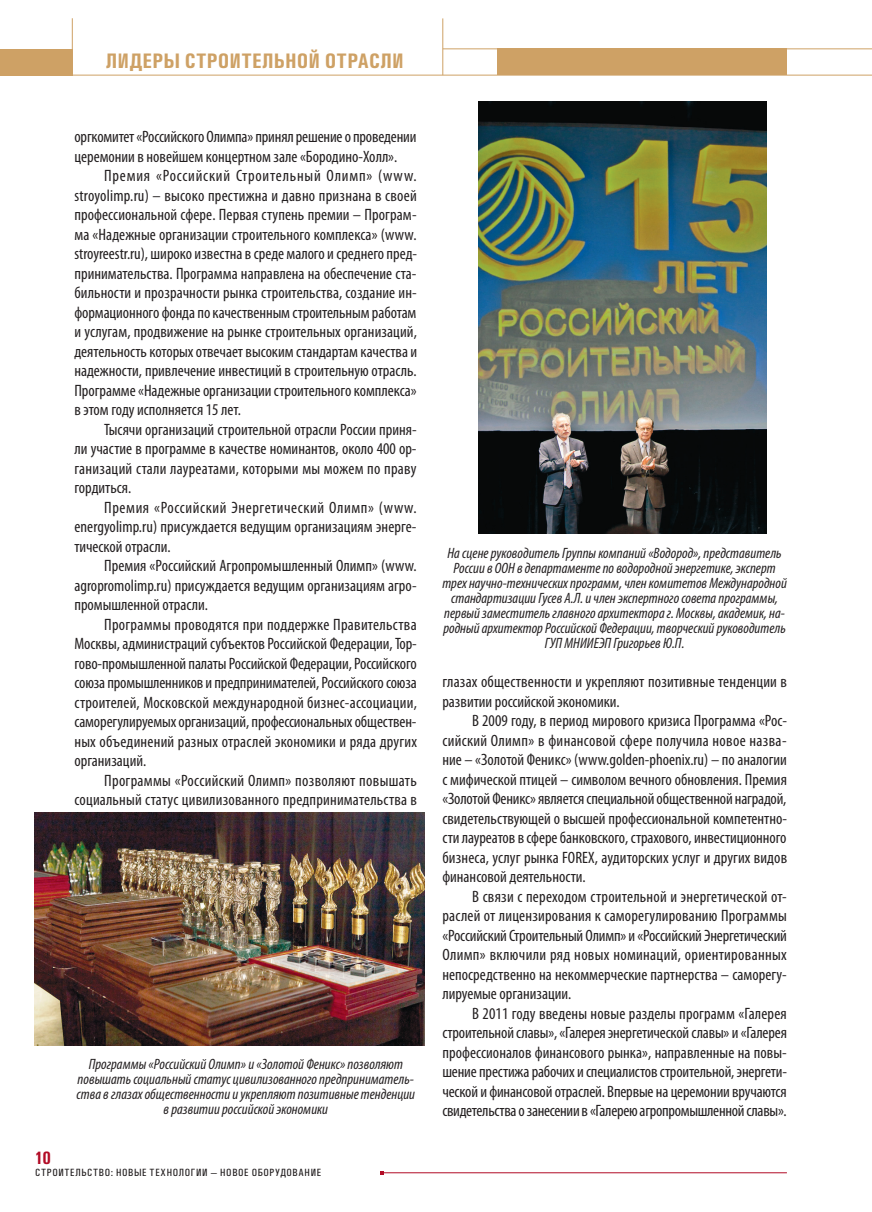
<style>
.page{position:relative;width:872px;height:1212px;background:#fff}
.page>*{position:absolute;margin:0;border:0;box-sizing:border-box;transform-origin:0 0}
.t1{font:700 21px "Univers Condensed";letter-spacing:.01em;color:#cea165}
.t2{font:700 18px "Univers Condensed";color:#b20c26}
.t3{font:condensed 16.5px/19.5px "Myriad Pro";color:#231f20;text-align:justify}
.t4{font:italic condensed 15px/15px "Myriad Pro";color:#231f20;text-align:center}
.t5{font:500 10.5px "Univers Condensed";letter-spacing:.06em;color:#231f20}
</style>
<div class="page">
<hr style="left:382px;top:1172px;width:405px;height:1px;background:#b20c26">
<div style="left:497px;top:49px;width:290px;height:26px;background:#cea165"></div>
<hr style="left:443px;top:48px;width:429px;height:1px;background:#cea165">
<hr style="left:72px;top:18px;width:1px;height:57px;background:#cea165">
<hr style="left:0;top:75px;width:872px;height:1px;background:#cea165">
<div style="left:0;top:49px;width:72px;height:26px;background:#cea165"></div>
<hr style="left:442px;top:18px;width:1px;height:57px;background:#cea165">
<img style="left:34px;top:812px;width:391px;height:233px">
<img style="left:478px;top:101px;width:288px;height:432px">
<p class="t1" style="left:106px;top:47px;width:299px">лидеры строительной отрасли</p>
<p class="t3" style="left:74px;top:127px;width:343px">оргкомитет «Российского Олимпа» принял решение о проведении церемонии в новейшем концертном зале «Бородино-Холл».</p>
<p class="t3" style="left:74px;top:166px;width:344px;text-indent:30px">Премия «Российский Строительный Олимп» (www. stroyolimp.ru) – высоко престижна и давно признана в своей профессиональной сфере. Первая ступень премии – Програм&shy;ма «Надежные организации строительного комплекса» (www. stroyreestr.ru), широко известна в среде малого и среднего пред&shy;принимательства. Программа направлена на обеспечение ста&shy;бильности и прозрачности рынка строительства, создание ин&shy;формационного фонда по качественным строительным работам и услугам, продвижение на рынке строительных организаций, деятельность которых отвечает высоким стандартам качества и надежности, привлечение инвестиций в строительную отрасль.<br>Программе «Надежные организации строительного комплекса» в этом году исполняется 15 лет.</p>
<p class="t3" style="left:74px;top:419px;width:344px;text-indent:30px">Тысячи организаций строительной отрасли России приня&shy;ли участие в программе в качестве номинантов, около 400 ор&shy;ганизаций стали лауреатами, которыми мы можем по праву гордиться.</p>
<p class="t3" style="left:74px;top:497px;width:344px;text-indent:30px">Премия «Российский Энергетический Олимп» (www. energyolimp.ru) присуждается ведущим организациям энерге&shy;тической отрасли.</p>
<p class="t3" style="left:74px;top:556px;width:344px;text-indent:30px">Премия «Российский Агропромышленный Олимп» (www. agropromolimp.ru) присуждается ведущим организациям агро&shy;промышленной отрасли.</p>
<p class="t3" style="left:74px;top:614px;width:344px;text-indent:30px">Программы проводятся при поддержке Правительства Москвы, администраций субъектов Российской Федерации, Тор&shy;гово-промышленной палаты Российской Федерации, Российского союза промышленников и предпринимателей, Российского союза строителей, Московской международной бизнес-ассоциации, саморегулируемых организаций, профессиональных обществен&shy;ных объединений разных отраслей экономики и ряда других организаций.</p>
<p class="t3" style="left:74px;top:770px;width:344px;text-align:right">Программы «Российский Олимп» позволяют повышать социальный статус цивилизованного предпринимательства в</p>
<p class="t4" style="left:77px;top:1056px;width:340px">Программы «Российский Олимп» и «Золотой Феникс» позволяют повышать социальный статус цивилизованного предприниматель&shy;ства в глазах общественности и укрепляют позитивные тенденции в развитии российской экономики</p>
<p class="t2" style="left:34px;top:1146px;width:18px">10</p>
<p class="t5" style="left:35px;top:1166px;width:287px">СТРОИТЕЛЬСТВО: НОВЫЕ ТЕХНОЛОГИИ — НОВОЕ ОБОРУДОВАНИЕ</p>
<p class="t4" style="left:442px;top:546px;width:346px">На сцене руководитель Группы компаний «Водород», представитель России в ООН в департаменте по водородной энергетике, эксперт трех научно-технических программ, член комитетов Международной стандартизации Гусев А.Л. и член экспертного совета программы, первый заместитель главного архитектора г. Москвы, академик, на&shy;родный архитектор Российской Федерации, творческий руководитель ГУП МНИИЕЭП Григорьев Ю.П.</p>
<p class="t3" style="left:442px;top:672px;width:346px">глазах общественности и укрепляют позитивные тенденции в развитии российской экономики.</p>
<p class="t3" style="left:442px;top:711px;width:346px;text-indent:30px">В 2009 году, в период мирового кризиса Программа «Рос&shy;сийский Олимп» в финансовой сфере получила новое назва&shy;ние – «Золотой Феникс» (www.golden-phoenix.ru) – по аналогии с мифической птицей – символом вечного обновления. Премия «Золотой Феникс» является специальной общественной наградой, свидетельствующей о высшей профессиональной компетентно&shy;сти лауреатов в сфере банковского, страхового, инвестиционного бизнеса, услуг рынка FOREX, аудиторских услуг и других видов финансовой деятельности.</p>
<p class="t3" style="left:442px;top:886px;width:346px;text-indent:30px">В связи с переходом строительной и энергетической от&shy;раслей от лицензирования к саморегулированию Программы «Российский Строительный Олимп» и «Российский Энергетический Олимп» включили ряд новых номинаций, ориентированных непосредственно на некоммерческие партнерства – саморегу&shy;лируемые организации.</p>
<p class="t3" style="left:442px;top:1003px;width:346px;text-indent:30px">В 2011 году введены новые разделы программ «Галерея строительной славы», «Галерея энергетической славы» и «Галерея профессионалов финансового рынка», направленные на повы&shy;шение престижа рабочих и специалистов строительной, энергети&shy;ческой и финансовой отраслей. Впервые на церемонии вручаются свидетельства о занесении в «Галерею агропромышленной славы».</p>
</div>
